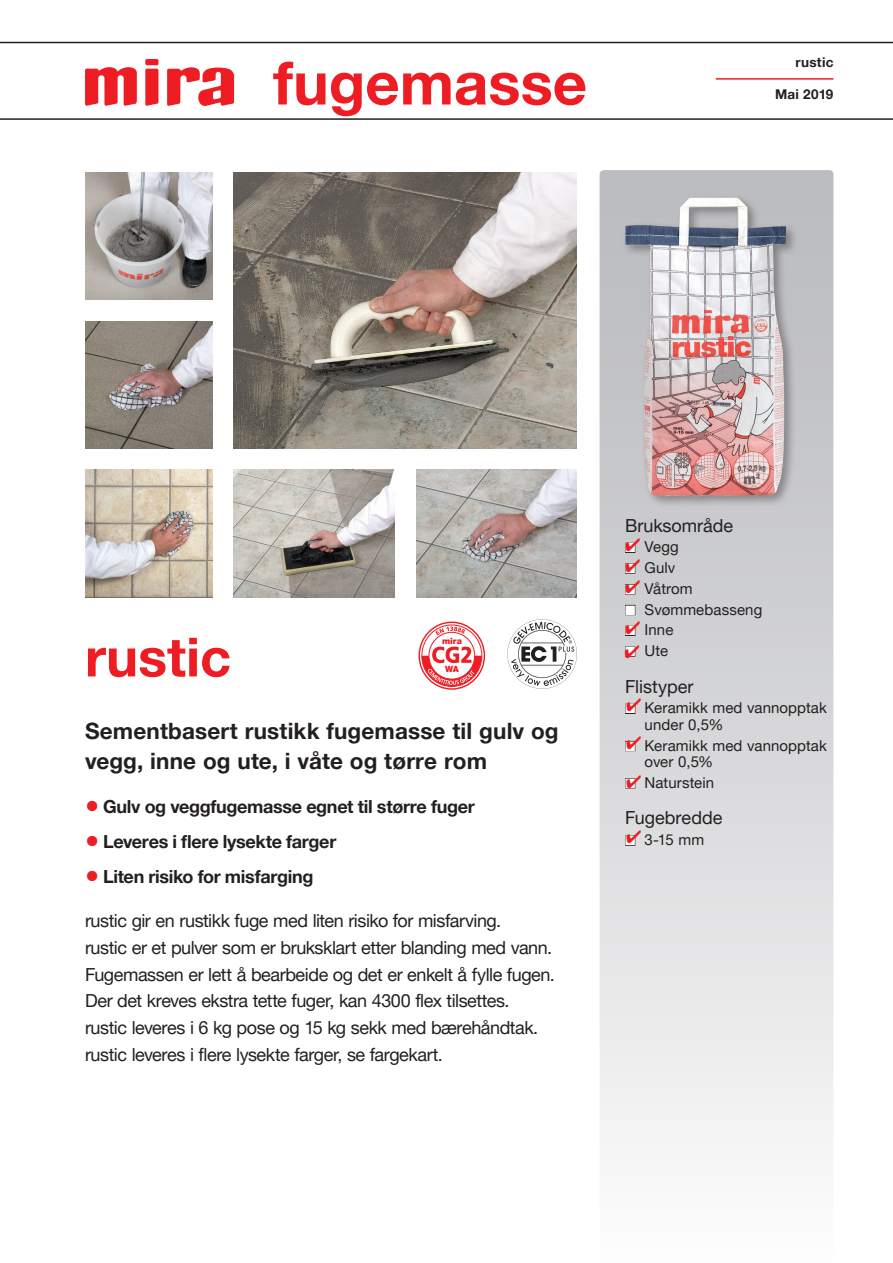
<style>
.page{position:relative;width:893px;height:1263px;background:#fff}
.page>*{position:absolute;margin:0;border:0;box-sizing:border-box;transform-origin:0 0}
.TYPE_OVERSKRIFT{font:700 60px "Helvetica Neue LT Pro";color:#ee1d23}
.over{font:700 54px "Helvetica Neue LT Pro";color:#ee1d23}
.TEKST_UNDER_BILLEDE{font:700 22.5px/30px "Helvetica Neue LT Pro";letter-spacing:.005em;color:#231f20}
.BRØD_side_1{font:18px "Helvetica Neue LT Pro";letter-spacing:-.025em;color:#231f20}
.DOTPUNKTER{font:700 18px "Helvetica Neue LT Pro";letter-spacing:-.015em;color:#231f20}
.BRØD_OVERSKRIFT{font:18px "Helvetica Neue LT Pro";color:#231f20}
.PUNKTER_TIL_HØJRE{font:15px/16.5px "Helvetica Neue LT Pro";letter-spacing:.005em;color:#231f20}
.BRØD{font:700 13.5px "Helvetica Neue LT Pro";letter-spacing:.02em;color:#231f20}
.t1{font:900 8.7px "Helvetica Neue";color:#ee1d23}
.s1{font-size:28.5px;color:#ee1d23}
.s2{color:#fff}
</style>
<div class="page">
<div style="left:600px;top:170px;width:233px;height:1093px;background:linear-gradient(to bottom,#b5b7ba,#fafafa);border-radius:4px"></div>
<hr style="left:0;top:118px;width:893px;height:2px;background:#231f20">
<hr style="left:0;top:42px;width:893px;height:1px;background:#231f20">
<svg style="left:145px;top:69px;width:13px;height:37px"></svg>
<div style="left:145px;top:59px;width:13px;height:6px;background:#ee1d23;border-radius:2px"></div>
<svg style="left:85px;top:67px;width:52px;height:39px"></svg>
<svg style="left:167px;top:67px;width:67px;height:39px"></svg>
<div style="left:625px;top:543px;width:10px;height:10px;border:1px solid #231f20"></div>
<div style="left:625px;top:563px;width:10px;height:10px;border:1px solid #231f20"></div>
<div style="left:625px;top:584px;width:10px;height:10px;border:1px solid #231f20"></div>
<div style="left:625px;top:605px;width:10px;height:10px;border:1px solid #231f20"></div>
<div style="left:625px;top:626px;width:10px;height:10px;border:1px solid #231f20"></div>
<div style="left:625px;top:704px;width:10px;height:10px;border:1px solid #231f20"></div>
<div style="left:625px;top:741px;width:10px;height:10px;border:1px solid #231f20"></div>
<div style="left:625px;top:778px;width:10px;height:10px;border:1px solid #231f20"></div>
<div style="left:625px;top:835px;width:10px;height:11px;border:1px solid #231f20"></div>
<hr style="left:716px;top:78px;width:117px;height:2px;background:#ee1d23">
<img style="left:85px;top:172px;width:128px;height:128px">
<img style="left:85px;top:321px;width:128px;height:128px">
<img style="left:85px;top:470px;width:128px;height:127px">
<img style="left:234px;top:172px;width:343px;height:277px">
<img style="left:234px;top:470px;width:161px;height:127px">
<img style="left:416px;top:470px;width:161px;height:127px">
<div style="left:621px;top:194px;width:177px;height:315px;background:#231f20;opacity:.4"></div>
<img style="left:625px;top:198px;width:161px;height:298px">
<svg style="left:507px;top:619px;width:70px;height:70px"></svg>
<div style="left:418px;top:622px;width:67px;height:68px;border:1px solid #ee1d23;border-radius:50%"></div>
<svg style="left:421px;top:624px;width:61px;height:63px"></svg>
<svg style="left:626px;top:559px;width:14px;height:15px"></svg>
<svg style="left:626px;top:538px;width:14px;height:15px"></svg>
<svg style="left:627px;top:698px;width:14px;height:16px"></svg>
<svg style="left:627px;top:736px;width:14px;height:16px"></svg>
<svg style="left:626px;top:615px;width:14px;height:21px"></svg>
<svg style="left:626px;top:580px;width:14px;height:15px"></svg>
<svg style="left:627px;top:775px;width:14px;height:14px"></svg>
<svg style="left:627px;top:830px;width:14px;height:16px"></svg>
<svg style="left:625px;top:645px;width:14px;height:13px"></svg>
<p class="TYPE_OVERSKRIFT" style="left:273px;top:46px;width:315px">fugemasse</p>
<p class="BRØD" style="left:795px;top:53px;width:40px">rustic</p>
<p class="BRØD" style="left:775px;top:86px;width:60px">Mai 2019</p>
<p class="over" style="left:85px;top:624px;width:147px">rustic</p>
<p class="t1" style="left:442px;top:635px;width:21px">mira</p>
<p class="t1" style="left:445px;top:664px;width:15px">WA</p>
<p class="TEKST_UNDER_BILLEDE" style="left:85px;top:715px;width:475px">Sementbasert rustikk fugemasse til gulv og vegg, inne og ute, i våte og tørre rom</p>
<p class="DOTPUNKTER" style="left:85px;top:795px;width:391px"><span class="s1">•</span> Gulv og veggfugemasse egnet til større fuger</p>
<p class="DOTPUNKTER" style="left:85px;top:830px;width:253px"><span class="s1">•</span> Leveres i flere lysekte farger</p>
<p class="DOTPUNKTER" style="left:85px;top:866px;width:230px"><span class="s1">•</span> Liten risiko for misfarging</p>
<p class="BRØD_side_1" style="left:85px;top:909px;width:418px">rustic gir en rustikk fuge med liten risiko for misfarving.</p>
<p class="BRØD_side_1" style="left:85px;top:936px;width:469px">rustic er et pulver som er bruksklart etter blanding med vann.</p>
<p class="BRØD_side_1" style="left:85px;top:963px;width:471px">Fugemassen er lett å bearbeide og det er enkelt å fylle fugen.</p>
<p class="BRØD_side_1" style="left:85px;top:990px;width:426px">Der det kreves ekstra tette fuger, kan 4300 flex tilsettes.</p>
<p class="BRØD_side_1" style="left:85px;top:1016px;width:455px">rustic leveres i 6 kg pose og 15 kg sekk med bærehåndtak.</p>
<p class="BRØD_side_1" style="left:85px;top:1043px;width:359px">rustic leveres i flere lysekte farger, se fargekart.</p>
<p class="BRØD_OVERSKRIFT" style="left:625px;top:514px;width:110px">Bruksområde</p>
<p class="PUNKTER_TIL_HØJRE" style="left:625px;top:538px;width:55px"><span class="s2">■</span> Vegg</p>
<p class="PUNKTER_TIL_HØJRE" style="left:625px;top:559px;width:52px"><span class="s2">■</span> Gulv</p>
<p class="PUNKTER_TIL_HØJRE" style="left:625px;top:580px;width:69px"><span class="s2">■</span> Våtrom</p>
<p class="PUNKTER_TIL_HØJRE" style="left:625px;top:601px;width:139px"><span class="s2">■</span> Svømmebasseng</p>
<p class="PUNKTER_TIL_HØJRE" style="left:625px;top:621px;width:50px"><span class="s2">■</span> Inne</p>
<p class="PUNKTER_TIL_HØJRE" style="left:625px;top:642px;width:44px"><span class="s2">■</span> Ute</p>
<p class="BRØD_OVERSKRIFT" style="left:625px;top:675px;width:70px">Flistyper</p>
<p class="PUNKTER_TIL_HØJRE" style="left:645px;top:699px;width:184px;text-indent:-20px"><span class="s2">■</span> Keramikk med vannopptak under 0,5%</p>
<p class="PUNKTER_TIL_HØJRE" style="left:645px;top:737px;width:184px;text-indent:-20px"><span class="s2">■</span> Keramikk med vannopptak over 0,5%</p>
<p class="PUNKTER_TIL_HØJRE" style="left:625px;top:774px;width:91px"><span class="s2">■</span> Naturstein</p>
<p class="BRØD_OVERSKRIFT" style="left:625px;top:807px;width:99px">Fugebredde</p>
<p class="PUNKTER_TIL_HØJRE" style="left:625px;top:831px;width:81px"><span class="s2">■</span> 3-15 mm</p>
</div>
